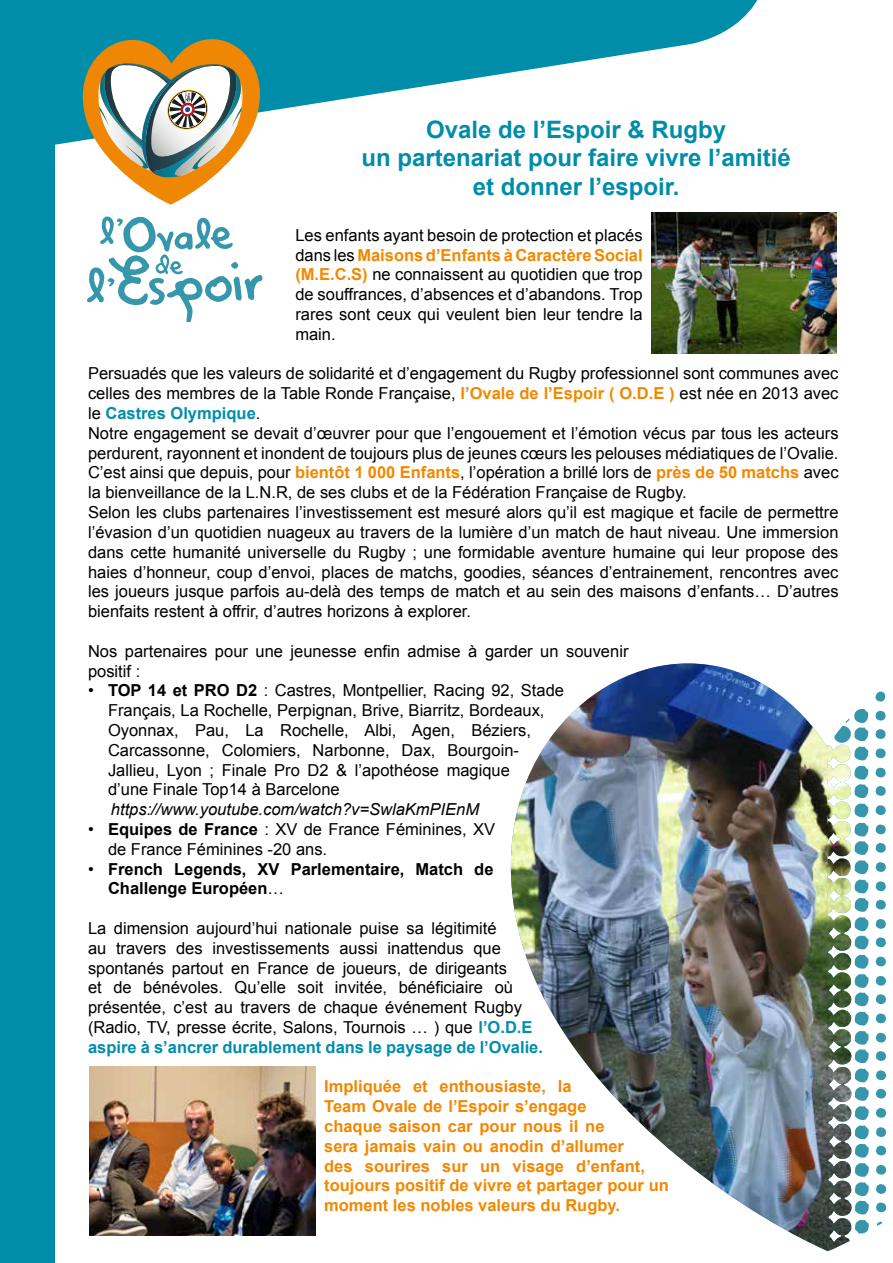
<style>
.page{position:relative;width:893px;height:1263px;background:#fff}
.page>*{position:absolute;margin:0;border:0;box-sizing:border-box;transform-origin:0 0}
.t1{font:700 24px/28.8px "Arial";color:#008da9;text-align:center}
.t2{font:16.5px/19.8px "Arial";color:#000}
.t3{font:700 16.5px/19.8px "Arial";color:#f28800}
.t4{font:700 16.5px/19.8px "Arial";color:#000}
.t5{font:italic 16.5px "Arial";color:#000}
.s1{font-weight:700;color:#f28800}
.s2{font-weight:700;color:#008da9}
.s3{font-weight:700}
.s4{font-weight:400}
</style>
<div class="page">
<svg style="left:54px;top:0;width:704px;height:168px"></svg>
<div style="left:0;top:0;width:54px;height:1263px;background:#008da9"></div>
<svg style="left:81px;top:33px;width:181px;height:172px"></svg>
<svg style="left:87px;top:216px;width:175px;height:106px"></svg>
<img style="left:651px;top:213px;width:186px;height:140px">
<img style="left:90px;top:1066px;width:226px;height:170px">
<svg style="left:556px;top:663px;width:260px;height:68px"></svg>
<img style="left:510px;top:731px;width:340px;height:520px">
<svg style="left:834px;top:691px;width:53px;height:543px"></svg>
<h1 class="t1" style="left:361px;top:115px;width:431px">Ovale de l’Espoir &amp; Rugby<br>un partenariat pour faire vivre l’amitié et donner l’espoir.</h1>
<p class="t2" style="left:295px;top:225px;width:349px;text-align:justify">Les enfants ayant besoin de protection et placés dans les <span class="s1">Maisons d’Enfants à Caractère Social (M.E.C.S)</span> ne connaissent au quotidien que trop de souffrances, d’absences et d’abandons. Trop rares sont ceux qui veulent bien leur tendre la main.</p>
<p class="t2" style="left:88px;top:364px;width:752px">Persuadés que les valeurs de solidarité et d’engagement du Rugby professionnel sont communes avec celles des membres de la Table Ronde Française, <span class="s1">l’Ovale de l’Espoir ( O.D.E )</span> est née en 2013 avec le <span class="s2">Castres Olympique</span>.<br>Notre engagement se devait d’œuvrer pour que l’engouement et l’émotion vécus par tous les acteurs perdurent, rayonnent et inondent de toujours plus de jeunes cœurs les pelouses médiatiques de l’Ovalie.<br>C’est ainsi que depuis, pour <span class="s1">bientôt 1 000 Enfants</span>, l’opération a brillé lors de <span class="s1">près de 50 matchs</span> avec la bienveillance de la L.N.R, de ses clubs et de la Fédération Française de Rugby.<br>Selon les clubs partenaires l’investissement est mesuré alors qu’il est magique et facile de permettre l’évasion d’un quotidien nuageux au travers de la lumière d’un match de haut niveau. Une immersion dans cette humanité universelle du Rugby ; une formidable aventure humaine qui leur propose des haies d’honneur, coup d’envoi, places de matchs, goodies, séances d’entrainement, rencontres avec les joueurs jusque parfois au-delà des temps de match et au sein des maisons d’enfants… D’autres bienfaits restent à offrir, d’autres horizons à explorer.</p>
<p class="t2" style="left:88px;top:641px;width:542px">Nos partenaires pour une jeunesse enfin admise à garder un souvenir positif :</p>
<p class="t2" style="left:108px;top:681px;width:457px;text-indent:-20px">• <span class="s3">TOP 14 et PRO D2</span> : Castres, Montpellier, Racing 92, Stade Français, La Rochelle, Perpignan, Brive, Biarritz, Bordeaux, Oyonnax, Pau, La Rochelle, Albi, Agen, Béziers, Carcassonne, Colomiers, Narbonne, Dax, Bourgoin-Jallieu, Lyon ; Finale Pro D2 &amp; l’apothéose magique<br>d’une Finale Top14 à Barcelone</p>
<p class="t5" style="left:111px;top:800px;width:370px">https://www.youtube.com/watch?v=SwlaKmPIEnM</p>
<p class="t2" style="left:108px;top:819px;width:388px;text-indent:-20px">• <span class="s3">Equipes de France</span> : XV de France Féminines, XV de France Féminines -20 ans.</p>
<p class="t4" style="left:108px;top:859px;width:387px;text-indent:-20px"><span class="s4">•</span> French Legends, XV Parlementaire, Match de<br>Challenge Européen<span class="s4">…</span></p>
<p class="t2" style="left:88px;top:918px;width:456px">La dimension aujourd’hui nationale puise sa légitimité<br>au travers des investissements aussi inattendus que spontanés partout en France de joueurs, de dirigeants<br>et de bénévoles. Qu’elle soit invitée, bénéficiaire où présentée, c’est au travers de chaque événement Rugby (Radio, TV, presse écrite, Salons, Tournois … ) que <span class="s2">l’O.D.E aspire à s’ancrer durablement dans le paysage de l’Ovalie.</span></p>
<p class="t3" style="left:324px;top:1077px;width:346px">Impliquée et enthousiaste, la<br>Team Ovale de l’Espoir s’engage<br>chaque saison car pour nous il ne<br>sera jamais vain ou anodin d’allumer<br>des sourires sur un visage d’enfant, toujours positif de vivre et partager pour un moment les nobles valeurs du Rugby.</p>
</div>
